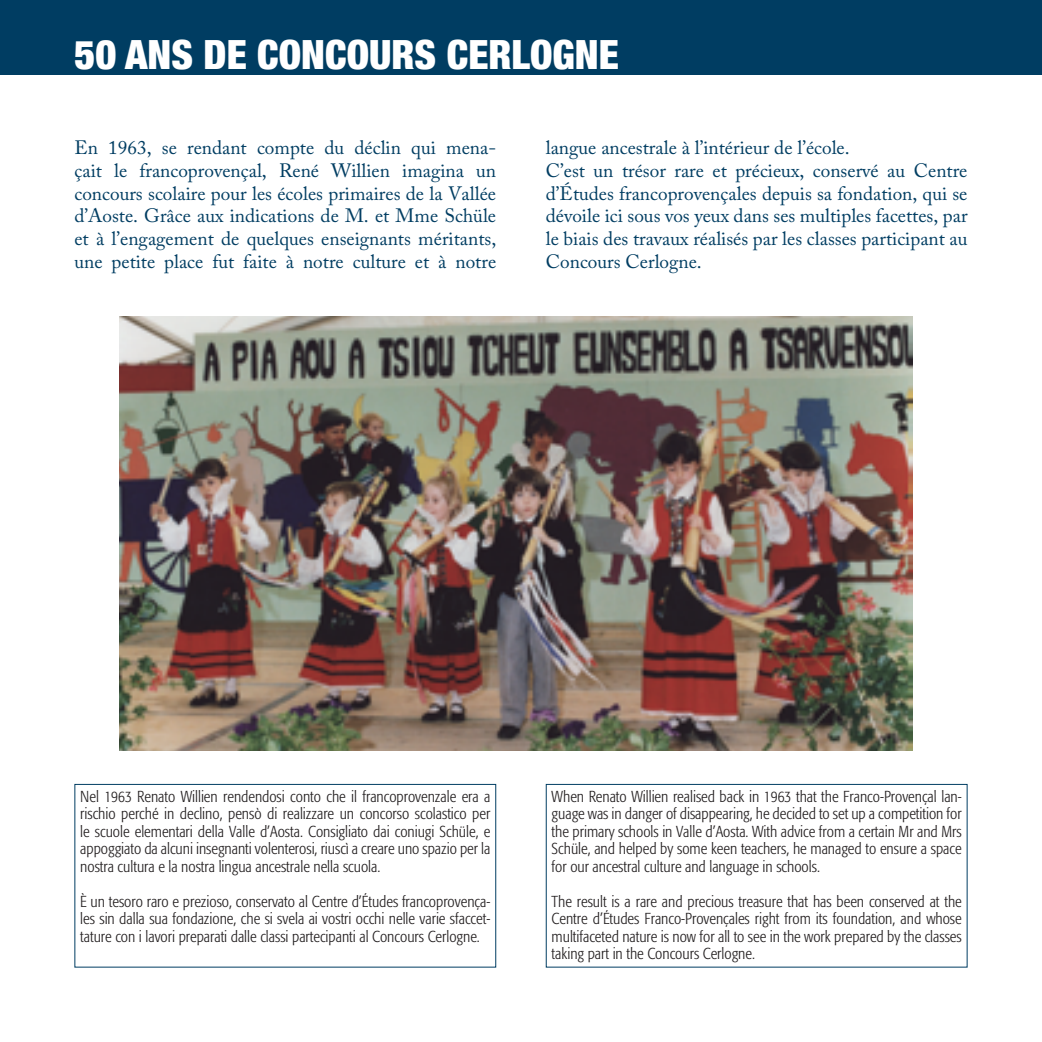
<style>
.page{position:relative;width:1042px;height:1042px;background:#fff}
.page>*{position:absolute;margin:0;border:0;box-sizing:border-box;transform-origin:0 0}
.t1{font:900 condensed 40.25px "Helvetica Neue";color:#fff}
.t2{font:19.25px/22.8px "Adobe Caslon Pro";color:#003d62;text-align:justify}
.t3{font:300 condensed 15.75px/17.5px "Formata";color:#231f20;text-align:justify}
</style>
<div class="page">
<div style="left:0;top:0;width:1042px;height:74px;background:#003d62"></div>
<div style="left:74px;top:784px;width:422px;height:183px;border:1px solid #003d62"></div>
<div style="left:546px;top:784px;width:421px;height:183px;border:1px solid #003d62"></div>
<img style="left:119px;top:316px;width:794px;height:434px">
<h1 class="t1" style="left:74px;top:30px;width:546px">50 ANS DE CONCOURS CERLOGNE</h1>
<p class="t2" style="left:74px;top:136px;width:423px">En 1963, se rendant compte du déclin qui mena&shy;çait le francoprovençal, René Willien imagina un concours scolaire pour les écoles primaires de la Vallée d’Aoste. Grâce aux indications de M. et Mme Schüle et à l’engagement de quelques enseignants méritants, une petite place fut faite à notre culture et à notre</p>
<p class="t2" style="left:546px;top:136px;width:423px;text-align:left">langue ancestrale à l’intérieur de l’école.<br>C’est un trésor rare et précieux, conservé au Centre d’études francoprovençales depuis sa fondation, qui se dévoile ici sous vos yeux dans ses multiples facettes, par le biais des travaux réalisés par les classes participant au Concours Cerlogne.</p>
<p class="t3" style="left:80px;top:787px;width:412px">Nel 1963 Renato Willien rendendosi conto che il francoprovenzale era a rischio perché in declino, pensò di realizzare un concorso scolastico per le scuole elementari della Valle d’Aosta. Consigliato dai coniugi Schüle, e appoggiato da alcuni insegnanti volenterosi, riuscì a creare uno spazio per la nostra cultura e la nostra lingua ancestrale nella scuola.</p>
<p class="t3" style="left:80px;top:892px;width:411px">È un tesoro raro e prezioso, conservato al Centre d’Études francoprovença&shy;les sin dalla sua fondazione, che si svela ai vostri occhi nelle varie sfaccet&shy;tature con i lavori preparati dalle classi partecipanti al Concours Cerlogne.</p>
<p class="t3" style="left:552px;top:787px;width:412px">When Renato Willien realised back in 1963 that the Franco-Provençal lan&shy;guage was in danger of disappearing, he decided to set up a competition for the primary schools in Valle d’Aosta. With advice from a certain Mr and Mrs Schüle, and helped by some keen teachers, he managed to ensure a space for our ancestral culture and language in schools.</p>
<p class="t3" style="left:552px;top:892px;width:412px">The result is a rare and precious treasure that has been conserved at the Centre d’Études Franco-Provençales right from its foundation, and whose multifaceted nature is now for all to see in the work prepared by the classes taking part in the Concours Cerlogne.</p>
</div>
